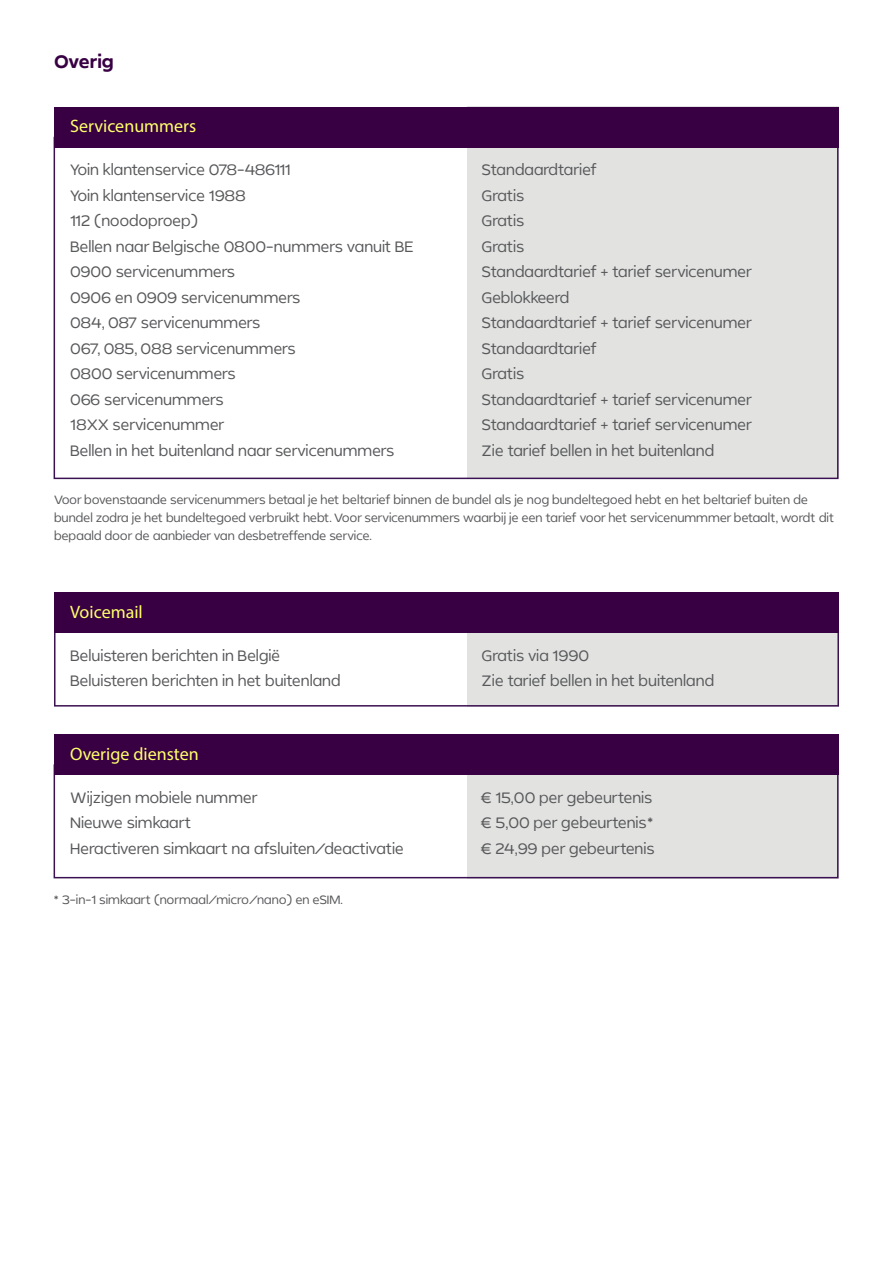
<style>
.page{position:relative;width:893px;height:1263px;background:#fff}
.page>*{position:absolute;margin:0;border:0;box-sizing:border-box;transform-origin:0 0}
.t1{font:18px "Myriad Pro";color:#ffff6c}
.t2{font:700 18px "Byrd";letter-spacing:-.02em;color:#380043}
.Alineastijl_1{font:300 15px "Byrd";letter-spacing:-.02em;color:#57585a}
.Alineastijl_3{font:300 12px/18px "Byrd";letter-spacing:-.02em;color:#57585a}
</style>
<div class="page">
<div style="left:467px;top:107px;width:371px;height:372px;background:#e2e2e1"></div>
<div style="left:54px;top:107px;width:784px;height:40px;background:#380043"></div>
<div style="left:467px;top:592px;width:371px;height:114px;background:#e2e2e1"></div>
<div style="left:54px;top:623px;width:785px;height:83px;border:2px solid #3b1151"></div>
<div style="left:54px;top:592px;width:785px;height:41px;background:#380043"></div>
<div style="left:467px;top:734px;width:371px;height:144px;background:#e2e2e1"></div>
<div style="left:54px;top:764px;width:784px;height:114px;border:2px solid #3b1151"></div>
<div style="left:54px;top:734px;width:784px;height:41px;background:#380043"></div>
<p class="t2" style="left:54px;top:49px;width:61px">Overig</p>
<p class="t1" style="left:70px;top:115px;width:128px">Servicenummers</p>
<p class="Alineastijl_1" style="left:482px;top:159px;width:117px">Standaardtarief</p>
<p class="Alineastijl_1" style="left:482px;top:185px;width:44px">Gratis</p>
<p class="Alineastijl_1" style="left:482px;top:210px;width:44px">Gratis</p>
<p class="Alineastijl_1" style="left:482px;top:236px;width:44px">Gratis</p>
<p class="Alineastijl_1" style="left:482px;top:261px;width:272px">Standaardtarief + tarief servicenumer</p>
<p class="Alineastijl_1" style="left:482px;top:287px;width:89px">Geblokkeerd</p>
<p class="Alineastijl_1" style="left:482px;top:312px;width:272px">Standaardtarief + tarief servicenumer</p>
<p class="Alineastijl_1" style="left:482px;top:338px;width:117px">Standaardtarief</p>
<p class="Alineastijl_1" style="left:482px;top:363px;width:44px">Gratis</p>
<p class="Alineastijl_1" style="left:482px;top:389px;width:272px">Standaardtarief + tarief servicenumer</p>
<p class="Alineastijl_1" style="left:482px;top:414px;width:272px">Standaardtarief + tarief servicenumer</p>
<p class="Alineastijl_1" style="left:482px;top:440px;width:234px">Zie tarief bellen in het buitenland</p>
<p class="Alineastijl_3" style="left:54px;top:490px;width:782px">Voor bovenstaande servicenummers betaal je het beltarief binnen de bundel als je nog bundeltegoed hebt en het beltarief buiten de bundel zodra je het bundeltegoed verbruikt hebt. Voor servicenummers waarbij je een tarief voor het servicenummmer betaalt, wordt dit bepaald door de aanbieder van desbetreffende service.</p>
<p class="Alineastijl_1" style="left:70px;top:159px;width:222px">Yoin klantenservice 078-486111</p>
<p class="Alineastijl_1" style="left:70px;top:185px;width:177px">Yoin klantenservice 1988</p>
<p class="Alineastijl_1" style="left:70px;top:210px;width:129px">112 (noodoproep)</p>
<p class="Alineastijl_1" style="left:70px;top:236px;width:345px">Bellen naar Belgische 0800-nummers vanuit BE</p>
<p class="Alineastijl_1" style="left:70px;top:261px;width:167px">0900 servicenummers</p>
<p class="Alineastijl_1" style="left:70px;top:287px;width:232px">0906 en 0909 servicenummers</p>
<p class="Alineastijl_1" style="left:70px;top:312px;width:192px">084, 087 servicenummers</p>
<p class="Alineastijl_1" style="left:70px;top:338px;width:227px">067, 085, 088 servicenummers</p>
<p class="Alineastijl_1" style="left:70px;top:363px;width:167px">0800 servicenummers</p>
<p class="Alineastijl_1" style="left:70px;top:389px;width:155px">066 servicenummers</p>
<p class="Alineastijl_1" style="left:70px;top:414px;width:156px">18XX servicenummer</p>
<p class="Alineastijl_1" style="left:70px;top:440px;width:326px">Bellen in het buitenland naar servicenummers</p>
<p class="t1" style="left:70px;top:601px;width:74px">Voicemail</p>
<p class="Alineastijl_1" style="left:70px;top:645px;width:212px">Beluisteren berichten in België</p>
<p class="Alineastijl_1" style="left:70px;top:670px;width:272px">Beluisteren berichten in het buitenland</p>
<p class="t1" style="left:70px;top:742px;width:130px">Overige diensten</p>
<p class="Alineastijl_1" style="left:70px;top:787px;width:189px">Wijzigen mobiele nummer</p>
<p class="Alineastijl_1" style="left:70px;top:812px;width:123px">Nieuwe simkaart</p>
<p class="Alineastijl_1" style="left:70px;top:838px;width:335px">Heractiveren simkaart na afsluiten/deactivatie</p>
<p class="Alineastijl_3" style="left:54px;top:890px;width:291px">* 3-in-1 simkaart (normaal/micro/nano) en eSIM.</p>
<p class="Alineastijl_1" style="left:482px;top:645px;width:109px">Gratis via 1990</p>
<p class="Alineastijl_1" style="left:482px;top:670px;width:234px">Zie tarief bellen in het buitenland</p>
<p class="Alineastijl_1" style="left:482px;top:787px;width:172px">€ 15,00 per gebeurtenis</p>
<p class="Alineastijl_1" style="left:482px;top:812px;width:174px">€ 5,00 per gebeurtenis*</p>
<p class="Alineastijl_1" style="left:482px;top:838px;width:175px">€ 24,99 per gebeurtenis</p>
</div>
